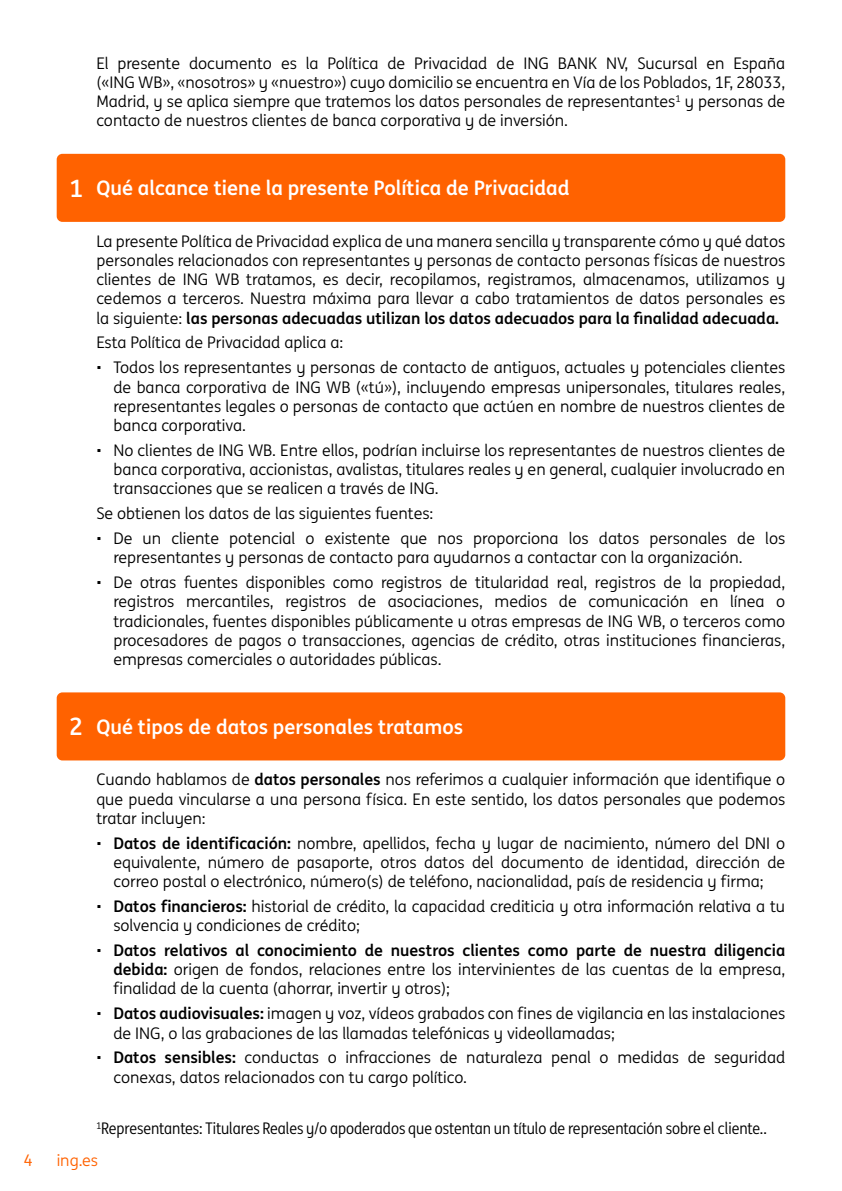
<style>
.page{position:relative;width:842px;height:1191px;background:#fff}
.page>*{position:absolute;margin:0;border:0;box-sizing:border-box;transform-origin:0 0}
.t1{font:700 20px "ING Me";color:#fff}
.t2{font:16px/19.2px "ING Me";color:#000;text-align:justify}
.t3{font:16px "ING Me Narrow";color:#000}
.t4{font:16px "ING Me";color:#ff6200}
.s1{font-size:24px}
.s2{font-weight:700}
</style>
<div class="page">
<div style="left:57px;top:154px;width:728px;height:68px;background:#ff6200;border-radius:6px"></div>
<div style="left:57px;top:692px;width:728px;height:68px;background:#ff6200;border-radius:6px"></div>
<p class="t2" style="left:96px;top:53px;width:690px">El presente documento es la Política de Privacidad de ING BANK NV, Sucursal en España («ING WB», «nosotros» y «nuestro») cuyo domicilio se encuentra en Vía de los Poblados, 1F, 28033, Madrid, y se aplica siempre que tratemos los datos personales de representantes<sup>1</sup> y personas de contacto de nuestros clientes de banca corporativa y de inversión.</p>
<p class="t1" style="left:70px;top:172px;width:501px"><span class="s1">1</span> Qué alcance tiene la presente Política de Privacidad</p>
<p class="t2" style="left:96px;top:231px;width:690px">La presente Política de Privacidad explica de una manera sencilla y transparente cómo y qué datos personales relacionados con representantes y personas de contacto personas físicas de nuestros clientes de ING WB tratamos, es decir, recopilamos, registramos, almacenamos, utilizamos y cedemos a terceros. Nuestra máxima para llevar a cabo tratamientos de datos personales es la siguiente: <span class="s2">las personas adecuadas utilizan los datos adecuados para la finalidad adecuada.</span></p>
<p class="t2" style="left:96px;top:332px;width:248px">Esta Política de Privacidad aplica a:</p>
<p class="t2" style="left:113px;top:357px;width:673px;text-indent:-17px">• Todos los representantes y personas de contacto de antiguos, actuales y potenciales clientes de banca corporativa de ING WB («tú»), incluyendo empresas unipersonales, titulares reales, representantes legales o personas de contacto que actúen en nombre de nuestros clientes de banca corporativa.</p>
<p class="t2" style="left:113px;top:440px;width:673px;text-indent:-17px">• No clientes de ING WB. Entre ellos, podrían incluirse los representantes de nuestros clientes de banca corporativa, accionistas, avalistas, titulares reales y en general, cualquier involucrado en transacciones que se realicen a través de ING.</p>
<p class="t2" style="left:96px;top:503px;width:338px">Se obtienen los datos de las siguientes fuentes:</p>
<p class="t2" style="left:113px;top:528px;width:673px;text-indent:-17px">• De un cliente potencial o existente que nos proporciona los datos personales de los representantes y personas de contacto para ayudarnos a contactar con la organización.</p>
<p class="t2" style="left:113px;top:572px;width:673px;text-indent:-17px">• De otras fuentes disponibles como registros de titularidad real, registros de la propiedad, registros mercantiles, registros de asociaciones, medios de comunicación en línea o tradicionales, fuentes disponibles públicamente u otras empresas de ING WB, o terceros como procesadores de pagos o transacciones, agencias de crédito, otras instituciones financieras, empresas comerciales o autoridades públicas.</p>
<p class="t1" style="left:70px;top:710px;width:395px"><span class="s1">2</span> Qué tipos de datos personales tratamos</p>
<p class="t2" style="left:96px;top:769px;width:690px">Cuando hablamos de <span class="s2">datos personales</span> nos referimos a cualquier información que identifique o que pueda vincularse a una persona física. En este sentido, los datos personales que podemos tratar incluyen:</p>
<p class="t2" style="left:113px;top:832px;width:673px;text-indent:-17px">• <span class="s2">Datos de identificación:</span> nombre, apellidos, fecha y lugar de nacimiento, número del DNI o equivalente, número de pasaporte, otros datos del documento de identidad, dirección de correo postal o electrónico, número(s) de teléfono, nacionalidad, país de residencia y firma;</p>
<p class="t2" style="left:113px;top:896px;width:673px;text-indent:-17px">• <span class="s2">Datos financieros:</span> historial de crédito, la capacidad crediticia y otra información relativa a tu solvencia y condiciones de crédito;</p>
<p class="t2" style="left:113px;top:940px;width:673px;text-indent:-17px">• <span class="s2">Datos relativos al conocimiento de nuestros clientes como parte de nuestra diligencia debida:</span> origen de fondos, relaciones entre los intervinientes de las cuentas de la empresa, finalidad de la cuenta (ahorrar, invertir y otros);</p>
<p class="t2" style="left:113px;top:1003px;width:673px;text-indent:-17px">• <span class="s2">Datos audiovisuales:</span> imagen y voz, vídeos grabados con fines de vigilancia en las instalaciones de ING, o las grabaciones de las llamadas telefónicas y videollamadas;</p>
<p class="t2" style="left:113px;top:1047px;width:673px;text-indent:-17px">• <span class="s2">Datos sensibles:</span> conductas o infracciones de naturaleza penal o medidas de seguridad conexas, datos relacionados con tu cargo político.</p>
<p class="t3" style="left:96px;top:1117px;width:672px"><sup>1</sup>Representantes: Titulares Reales y/o apoderados que ostentan un título de representación sobre el cliente..</p>
<p class="t4" style="left:24px;top:1148px;width:11px">4</p>
<p class="t4" style="left:57px;top:1148px;width:43px">ing.es</p>
</div>
